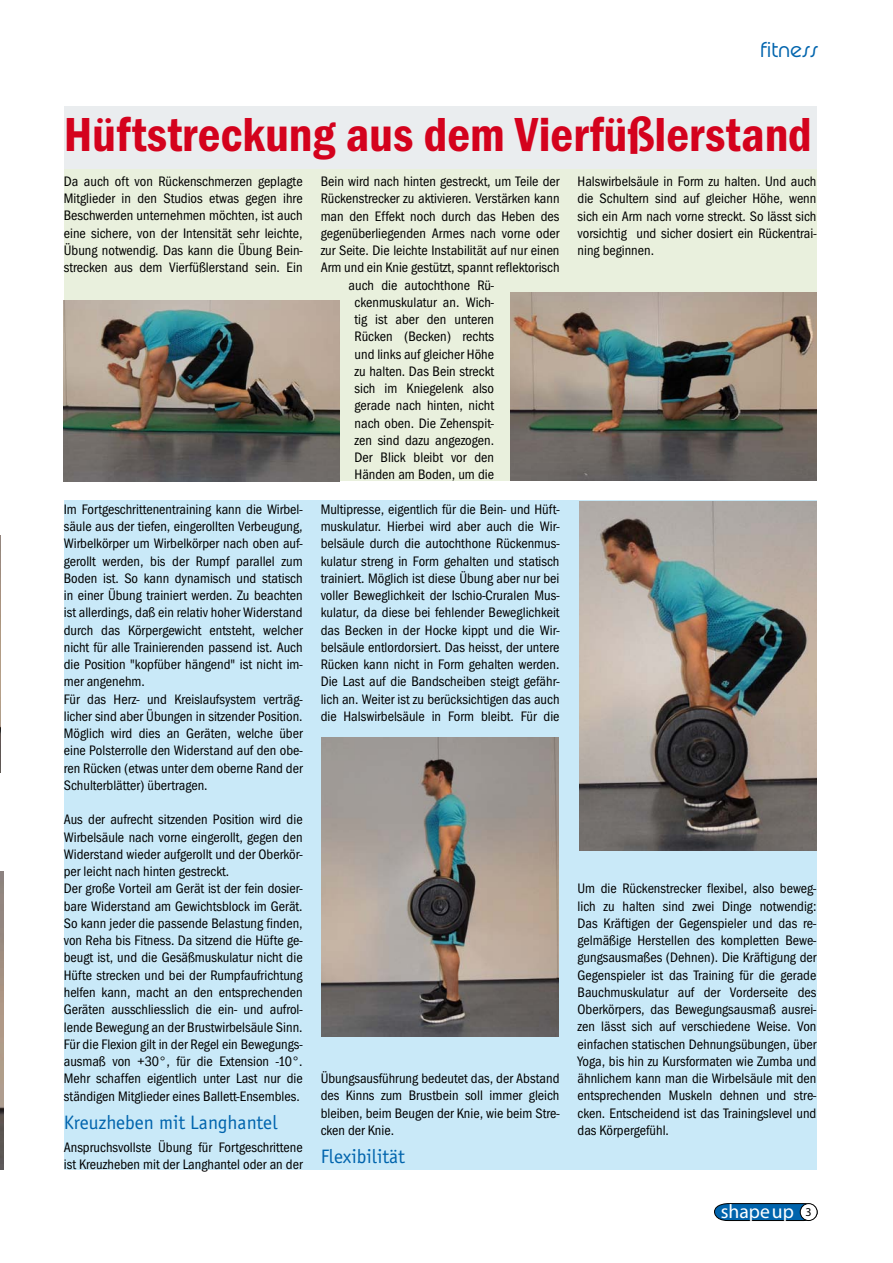
<style>
.page{position:relative;width:893px;height:1263px;background:#fff}
.page>*{position:absolute;margin:0;border:0;box-sizing:border-box;transform-origin:0 0}
.t1{font:600 condensed 49.5px "Franklin Gothic";color:#d4021d}
.t2{font:300 22.5px "Pump";letter-spacing:.025em;color:#0064ad}
.t3{font:19.65px "Myriad Pro";color:#fff}
.t4{font:19.5px "Officina Sans";color:#0064ad}
.t5{font:condensed 14.25px/17.2px "Franklin Gothic";color:#000;text-align:justify}
</style>
<div class="page">
<div style="left:64px;top:500px;width:752px;height:669px;background:#c9e9f8"></div>
<div style="left:64px;top:169px;width:752px;height:312px;background:#e9f0dd"></div>
<div style="left:64px;top:106px;width:752px;height:63px;background:#eaedef"></div>
<img style="left:64px;top:300px;width:276px;height:181px">
<img style="left:510px;top:292px;width:306px;height:188px">
<img style="left:0;top:536px;width:1px;height:236px">
<img style="left:0;top:872px;width:3px;height:297px">
<img style="left:322px;top:738px;width:236px;height:298px">
<img style="left:580px;top:502px;width:236px;height:348px">
<svg style="left:714px;top:1203px;width:103px;height:18px;background:#266ea2"></svg>
<h2 class="t2" style="left:760px;top:37px;width:59px">fitness</h2>
<h1 class="t1" style="left:64px;top:107px;width:750px">Hüftstreckung aus dem Vierfüßlerstand</h1>
<p class="t5" style="left:64px;top:173px;width:240px">Da auch oft von Rückenschmerzen geplagte Mitglieder in den Studios etwas gegen ihre Beschwerden unternehmen möchten, ist auch eine sichere, von der Intensität sehr leichte, Übung notwendig. Das kann die Übung Bein&shy;strecken aus dem Vierfüßlerstand sein. Ein</p>
<p class="t5" style="left:321px;top:173px;width:240px">Bein wird nach hinten gestreckt, um Teile der</p>
<p class="t5" style="left:321px;top:190px;width:240px">Rückenstrecker zu aktivieren. Verstärken kann</p>
<p class="t5" style="left:321px;top:207px;width:240px">man den Effekt noch durch das Heben des</p>
<p class="t5" style="left:321px;top:225px;width:240px">gegenüberliegenden Armes nach vorne oder</p>
<p class="t5" style="left:321px;top:242px;width:240px">zur Seite. Die leichte Instabilität auf nur einen</p>
<p class="t5" style="left:321px;top:259px;width:240px">Arm und ein Knie gestützt, spannt reflektorisch</p>
<p class="t5" style="left:349px;top:276px;width:147px">auch die autochthone Rü-</p>
<p class="t5" style="left:355px;top:294px;width:141px">ckenmuskulatur an. Wich-</p>
<p class="t5" style="left:355px;top:311px;width:141px">tig ist aber den unteren</p>
<p class="t5" style="left:355px;top:328px;width:141px">Rücken (Becken) rechts</p>
<p class="t5" style="left:355px;top:345px;width:141px">und links auf gleicher Höhe</p>
<p class="t5" style="left:355px;top:363px;width:141px">zu halten. Das Bein streckt</p>
<p class="t5" style="left:355px;top:380px;width:141px">sich im Kniegelenk also</p>
<p class="t5" style="left:355px;top:397px;width:141px">gerade nach hinten, nicht</p>
<p class="t5" style="left:355px;top:414px;width:141px">nach oben. Die Zehenspit-</p>
<p class="t5" style="left:355px;top:432px;width:141px">zen sind dazu angezogen.</p>
<p class="t5" style="left:355px;top:449px;width:141px">Der Blick bleibt vor den</p>
<p class="t5" style="left:355px;top:466px;width:141px">Händen am Boden, um die</p>
<p class="t5" style="left:64px;top:500px;width:240px;text-align:left">Im Fortgeschrittenentraining kann die Wirbel&shy;säule aus der tiefen, eingerollten Verbeugung, Wirbelkörper um Wirbelkörper nach oben auf&shy;gerollt werden, bis der Rumpf parallel zum Boden ist. So kann dynamisch und statisch in einer Übung trainiert werden. Zu beachten ist allerdings, daß ein relativ hoher Widerstand durch das Körpergewicht entsteht, welcher nicht für alle Trainierenden passend ist. Auch die Position "kopfüber hängend" ist nicht im&shy;mer angenehm.<br>Für das Herz- und Kreislaufsystem verträg&shy;licher sind aber Übungen in sitzender Position.<br>Möglich wird dies an Geräten, welche über eine Polsterrolle den Widerstand auf den obe&shy;ren Rücken (etwas unter dem oberne Rand der Schulterblätter) übertragen.</p>
<p class="t5" style="left:64px;top:811px;width:240px;text-align:left">Aus der aufrecht sitzenden Position wird die Wirbelsäule nach vorne eingerollt, gegen den Widerstand wieder aufgerollt und der Oberkör&shy;per leicht nach hinten gestreckt.<br>Der große Vorteil am Gerät ist der fein dosier&shy;bare Widerstand am Gewichtsblock im Gerät.<br>So kann jeder die passende Belastung finden, von Reha bis Fitness. Da sitzend die Hüfte ge&shy;beugt ist, und die Gesäßmuskulatur nicht die Hüfte strecken und bei der Rumpfaufrichtung helfen kann, macht an den entsprechenden Geräten ausschliesslich die ein- und aufrol&shy;lende Bewegung an der Brustwirbelsäule Sinn.<br>Für die Flexion gilt in der Regel ein Bewegungs&shy;ausmaß von +30°, für die Extension -10°.<br>Mehr schaffen eigentlich unter Last nur die ständigen Mitglieder eines Ballett-Ensembles.</p>
<h3 class="t4" style="left:64px;top:1111px;width:215px">Kreuzheben mit Langhantel</h3>
<p class="t5" style="left:64px;top:1139px;width:240px">Anspruchsvollste Übung für Fortgeschrittene ist Kreuzheben mit der Langhantel oder an der</p>
<p class="t5" style="left:321px;top:500px;width:240px">Multipresse, eigentlich für die Bein- und Hüft&shy;muskulatur. Hierbei wird aber auch die Wir&shy;belsäule durch die autochthone Rückenmus&shy;kulatur streng in Form gehalten und statisch trainiert. Möglich ist diese Übung aber nur bei voller Beweglichkeit der Ischio-Cruralen Mus&shy;kulatur, da diese bei fehlender Beweglichkeit das Becken in der Hocke kippt und die Wir&shy;belsäule entlordorsiert. Das heisst, der untere Rücken kann nicht in Form gehalten werden.<br>Die Last auf die Bandscheiben steigt gefähr&shy;lich an. Weiter ist zu berücksichtigen das auch die Halswirbelsäule in Form bleibt. Für die</p>
<p class="t5" style="left:321px;top:1070px;width:240px">Übungsausführung bedeutet das, der Abstand des Kinns zum Brustbein soll immer gleich bleiben, beim Beugen der Knie, wie beim Stre&shy;cken der Knie.</p>
<h3 class="t4" style="left:321px;top:1145px;width:86px">Flexibilität</h3>
<p class="t5" style="left:578px;top:173px;width:240px">Halswirbelsäule in Form zu halten. Und auch die Schultern sind auf gleicher Höhe, wenn sich ein Arm nach vorne streckt. So lässt sich vorsichtig und sicher dosiert ein Rückentrai&shy;ning beginnen.</p>
<p class="t5" style="left:578px;top:880px;width:240px">Um die Rückenstrecker flexibel, also beweg&shy;lich zu halten sind zwei Dinge notwendig:<br>Das Kräftigen der Gegenspieler und das re&shy;gelmäßige Herstellen des kompletten Bewe&shy;gungsausmaßes (Dehnen). Die Kräftigung der Gegenspieler ist das Training für die gerade Bauchmuskulatur auf der Vorderseite des Oberkörpers, das Bewegungsausmaß ausrei&shy;zen lässt sich auf verschiedene Weise. Von einfachen statischen Dehnungsübungen, über Yoga, bis hin zu Kursformaten wie Zumba und ähnlichem kann man die Wirbelsäule mit den entsprechenden Muskeln dehnen und stre&shy;cken. Entscheidend ist das Trainingslevel und das Körpergefühl.</p>
<h3 class="t3" style="left:721px;top:1200px;width:75px">shapeup</h3>
</div>
